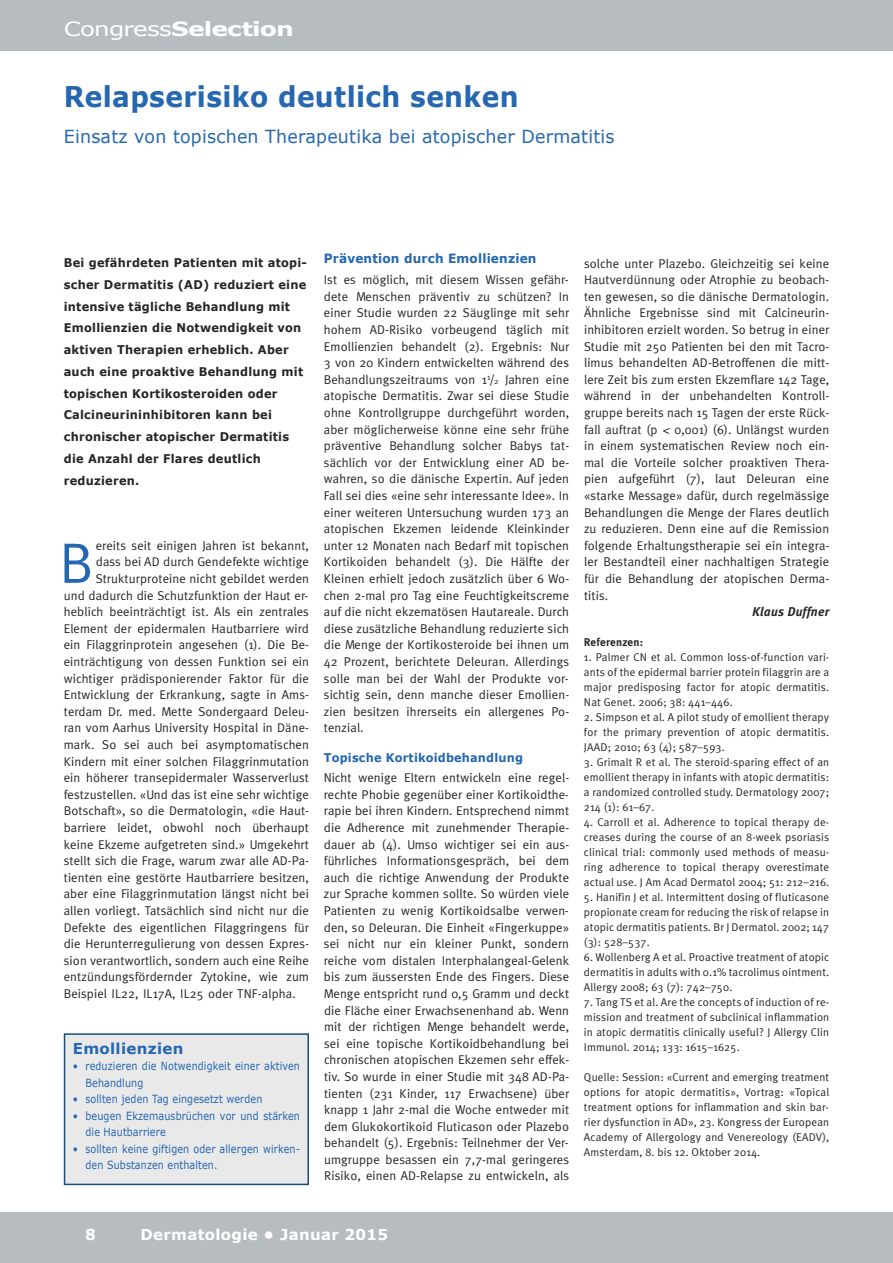
<style>
.page{position:relative;width:893px;height:1263px;background:#fff}
.page>*{position:absolute;margin:0;border:0;box-sizing:border-box;transform-origin:0 0}
.t1{font:57px "Meta Plus Normal";color:#2567b0}
.t2{font:700 28.5px "Verdana";letter-spacing:.015em;color:#2567b0;scale:.93 1}
.t3{font:700 19.5px "Verdana";letter-spacing:-.035em;color:#fff;scale:1.28 1}
.t4{font:18px "Verdana";letter-spacing:.015em;color:#2567b0}
.t5{font:700 15px "Verdana";letter-spacing:.02em;color:#fff}
.t6{font:700 15px "Verdana";letter-spacing:.02em;color:#2567b0}
.t7{font:12.75px/16.6px "Meta Plus";letter-spacing:.01em;color:#272627;text-align:justify}
.t8{font:700 12.75px "Verdana";letter-spacing:.015em;color:#2567b0;scale:.95 1}
.t9{font:italic 700 12.75px "Meta Plus";letter-spacing:.015em;color:#272627}
.t10{font:700 12px/21.8px "Verdana";letter-spacing:.02em;color:#272627;scale:.95 1}
.t11{font:700 12px "Verdana";letter-spacing:.015em;color:#2567b0;scale:.95 1}
.t12{font:11.25px/15px "Meta Plus Normal";letter-spacing:.015em;color:#272627;text-align:justify}
.t13{font:11.25px/16.5px "Verdana";letter-spacing:.015em;color:#2567b0;scale:.85 1}
.t14{font:700 11.25px "Meta Plus";letter-spacing:.015em;color:#272627}
.s1{font-weight:400}
.s2{font-size:8.1px}
.s3{font-family:"Univers";font-style:italic}
</style>
<div class="page">
<div style="left:0;top:0;width:893px;height:51px;background:#b6bcc0"></div>
<div style="left:0;top:1212px;width:893px;height:51px;background:#b6bcc0"></div>
<div style="left:65px;top:1035px;width:242px;height:149px;background:#e9e9e9"></div>
<div style="left:64px;top:1033px;width:245px;height:152px;border:2px solid #144d7e"></div>
<h3 class="t3" style="left:64px;top:17px;width:181px"><span class="s1">Congress</span>Selection</h3>
<h2 class="t2" style="left:64px;top:78px;width:490px">Relapserisiko deutlich senken</h2>
<h3 class="t4" style="left:64px;top:125px;width:552px">Einsatz von topischen Therapeutika bei atopischer Dermatitis</h3>
<p class="t10" style="left:64px;top:251px;width:257px">Bei gefährdeten Patienten mit atopi&shy;scher Dermatitis (AD) reduziert eine intensive tägliche Behandlung mit Emollienzien die Notwendigkeit von aktiven Therapien erheblich. Aber auch eine proaktive Behandlung mit topischen Kortikosteroiden oder Calcineurininhibitoren kann bei chronischer atopischer Dermatitis die Anzahl der Flares deutlich reduzieren.</p>
<p class="t7" style="left:96px;top:537px;width:215px">ereits seit einigen Jahren ist bekannt,</p>
<p class="t7" style="left:96px;top:554px;width:215px">dass bei AD durch Gendefekte wichtige</p>
<p class="t7" style="left:96px;top:570px;width:215px">Strukturproteine nicht gebildet werden</p>
<p class="t7" style="left:64px;top:587px;width:246px">und dadurch die Schutzfunktion der Haut er-</p>
<p class="t7" style="left:64px;top:603px;width:247px">heblich beeinträchtigt ist. Als ein zentrales</p>
<p class="t7" style="left:64px;top:620px;width:247px">Element der epidermalen Hautbarriere wird</p>
<p class="t7" style="left:64px;top:637px;width:247px">ein Filaggrinprotein angesehen (1). Die Be-</p>
<p class="t7" style="left:64px;top:653px;width:247px">einträchtigung von dessen Funktion sei ein</p>
<p class="t7" style="left:64px;top:670px;width:247px">wichtiger prädisponierender Faktor für die</p>
<p class="t7" style="left:64px;top:686px;width:247px">Entwicklung der Erkrankung, sagte in Ams-</p>
<p class="t7" style="left:64px;top:703px;width:247px">terdam Dr. med. Mette Sondergaard Deleu-</p>
<p class="t7" style="left:64px;top:720px;width:247px">ran vom Aarhus University Hospital in Däne-</p>
<p class="t7" style="left:64px;top:736px;width:247px">mark. So sei auch bei asymptomatischen</p>
<p class="t7" style="left:64px;top:753px;width:247px">Kindern mit einer solchen Filaggrinmutation</p>
<p class="t7" style="left:64px;top:769px;width:247px">ein höherer transepidermaler Wasserverlust</p>
<p class="t7" style="left:64px;top:786px;width:247px">festzustellen. «Und das ist eine sehr wichtige</p>
<p class="t7" style="left:64px;top:803px;width:247px">Botschaft», so die Dermatologin, «die Haut-</p>
<p class="t7" style="left:64px;top:819px;width:247px">barriere leidet, obwohl noch überhaupt</p>
<p class="t7" style="left:64px;top:836px;width:247px">keine Ekzeme aufgetreten sind.» Umgekehrt</p>
<p class="t7" style="left:64px;top:852px;width:247px">stellt sich die Frage, warum zwar alle AD-Pa-</p>
<p class="t7" style="left:64px;top:869px;width:247px">tienten eine gestörte Hautbarriere besitzen,</p>
<p class="t7" style="left:64px;top:885px;width:247px">aber eine Filaggrinmutation längst nicht bei</p>
<p class="t7" style="left:64px;top:902px;width:247px">allen vorliegt. Tatsächlich sind nicht nur die</p>
<p class="t7" style="left:64px;top:919px;width:247px">Defekte des eigentlichen Filaggringens für</p>
<p class="t7" style="left:64px;top:935px;width:247px">die Herunterregulierung von dessen Expres-</p>
<p class="t7" style="left:64px;top:952px;width:247px">sion verantwortlich, sondern auch eine Reihe</p>
<p class="t7" style="left:64px;top:968px;width:247px">entzündungsfördernder Zytokine, wie zum</p>
<p class="t7" style="left:64px;top:985px;width:234px">Beispiel IL22, IL17A, IL25 oder TNF-alpha.</p>
<h1 class="t1" style="left:59px;top:530px;width:36px">B</h1>
<p class="t6" style="left:73px;top:1039px;width:112px">Emollienzien</p>
<p class="t13" style="left:86px;top:1057px;width:254px;text-indent:-13px">• reduzieren die Notwendigkeit einer aktiven<br>Behandlung</p>
<p class="t13" style="left:73px;top:1090px;width:225px">• sollten jeden Tag eingesetzt werden</p>
<p class="t13" style="left:86px;top:1107px;width:254px;text-indent:-13px">• beugen Ekzemausbrüchen vor und stärken die Hautbarriere</p>
<p class="t13" style="left:86px;top:1140px;width:254px;text-indent:-13px">• sollten keine giftigen oder allergen wirken&shy;den Substanzen enthalten.</p>
<p class="t8" style="left:324px;top:251px;width:225px">Prävention durch Emollienzien</p>
<p class="t7" style="left:324px;top:271px;width:247px">Ist es möglich, mit diesem Wissen gefähr&shy;dete Menschen präventiv zu schützen? In einer Studie wurden 22 Säuglinge mit sehr hohem AD-Risiko vorbeugend täglich mit Emollienzien behandelt (2). Ergebnis: Nur 3 von 20 Kindern entwickelten während des Behandlungszeitraums von 1<sup>1</sup>/<span class="s2">2</span> Jahren eine atopische Dermatitis. Zwar sei diese Studie ohne Kontrollgruppe durchgeführt worden, aber möglicherweise könne eine sehr frühe präventive Behandlung solcher Babys tat&shy;sächlich vor der Entwicklung einer AD be&shy;wahren, so die dänische Expertin. Auf jeden Fall sei dies «eine sehr interessante Idee». In einer weiteren Untersuchung wurden 173 an atopischen Ekzemen leidende Kleinkinder unter 12 Monaten nach Bedarf mit topischen Kortikoiden behandelt (3). Die Hälfte der Kleinen erhielt jedoch zusätzlich über 6 Wo&shy;chen 2-mal pro Tag eine Feuchtigkeitscreme auf die nicht ekzematösen Hautareale. Durch diese zusätzliche Behandlung reduzierte sich die Menge der Kortikosteroide bei ihnen um 42 Prozent, berichtete Deleuran. Allerdings solle man bei der Wahl der Produkte vor&shy;sichtig sein, denn manche dieser Emollien&shy;zien besitzen ihrerseits ein allergenes Po&shy;tenzial.</p>
<p class="t11" style="left:324px;top:749px;width:211px">Topische Kortikoidbehandlung</p>
<p class="t7" style="left:324px;top:769px;width:247px">Nicht wenige Eltern entwickeln eine regel&shy;rechte Phobie gegenüber einer Kortikoidthe&shy;rapie bei ihren Kindern. Entsprechend nimmt die Adherence mit zunehmender Therapie&shy;dauer ab (4). Umso wichtiger sei ein aus&shy;führliches Informationsgespräch, bei dem auch die richtige Anwendung der Produkte zur Sprache kommen sollte. So würden viele Patienten zu wenig Kortikoidsalbe verwen&shy;den, so Deleuran. Die Einheit «Fingerkuppe» sei nicht nur ein kleiner Punkt, sondern reiche vom distalen Interphalangeal-Gelenk bis zum äussersten Ende des Fingers. Diese Menge entspricht rund 0,5 Gramm und deckt die Fläche einer Erwachsenenhand ab. Wenn mit der richtigen Menge behandelt werde, sei eine topische Kortikoidbehandlung bei chronischen atopischen Ekzemen sehr effek&shy;tiv. So wurde in einer Studie mit 348 AD-Pa&shy;tienten (231 Kinder, 117 Erwachsene) über knapp 1 Jahr 2-mal die Woche entweder mit dem Glukokortikoid Fluticason oder Plazebo behandelt (5). Ergebnis: Teilnehmer der Ver&shy;umgruppe besassen ein 7,7-mal geringeres Risiko, einen AD-Relapse zu entwickeln, als</p>
<p class="t7" style="left:584px;top:255px;width:247px">solche unter Plazebo. Gleichzeitig sei keine Hautverdünnung oder Atrophie zu beobach&shy;ten gewesen, so die dänische Dermatologin.<br>Ähnliche Ergebnisse sind mit Calcineurin&shy;inhibitoren erzielt worden. So betrug in einer Studie mit 250 Patienten bei den mit Tacro&shy;limus behandelten AD-Betroffenen die mitt&shy;lere Zeit bis zum ersten Ekzemflare 142 Tage, während in der unbehandelten Kontroll&shy;gruppe bereits nach 15 Tagen der erste Rück&shy;fall auftrat (p <span class="s3">&lt;</span> 0,001) (6). Unlängst wurden in einem systematischen Review noch ein&shy;mal die Vorteile solcher proaktiven Thera&shy;pien aufgeführt (7), laut Deleuran eine «starke Message» dafür, durch regelmässige Behandlungen die Menge der Flares deutlich zu reduzieren. Denn eine auf die Remission folgende Erhaltungstherapie sei ein integra&shy;ler Bestandteil einer nachhaltigen Strategie für die Behandlung der atopischen Derma&shy;titis.</p>
<p class="t9" style="left:752px;top:604px;width:79px">Klaus Duffner</p>
<p class="t14" style="left:584px;top:636px;width:61px">Referenzen:</p>
<p class="t12" style="left:584px;top:650px;width:247px">1. Palmer CN et al. Common loss-of-function vari&shy;ants of the epidermal barrier protein filaggrin are a major predisposing factor for atopic dermatitis.<br>Nat Genet. 2006; 38: 441–446.</p>
<p class="t12" style="left:584px;top:710px;width:247px">2. Simpson et al. A pilot study of emollient therapy for the primary prevention of atopic dermatitis.<br>JAAD; 2010; 63 (4); 587–593.</p>
<p class="t12" style="left:584px;top:755px;width:247px">3. Grimalt R et al. The steroid-sparing effect of an emollient therapy in infants with atopic dermatitis: a randomized controlled study. Dermatology 2007; 214 (1): 61–67.</p>
<p class="t12" style="left:584px;top:815px;width:247px">4. Carroll et al. Adherence to topical therapy de&shy;creases during the course of an 8-week psoriasis clinical trial: commonly used methods of measu&shy;ring adherence to topical therapy overestimate actual use. J Am Acad Dermatol 2004; 51: 212–216.</p>
<p class="t12" style="left:584px;top:890px;width:247px">5. Hanifin J et al. Intermittent dosing of fluticasone propionate cream for reducing the risk of relapse in atopic dermatitis patients. Br J Dermatol. 2002; 147 (3): 528–537.</p>
<p class="t12" style="left:584px;top:950px;width:247px">6. Wollenberg A et al. Proactive treatment of atopic dermatitis in adults with 0.1% tacrolimus ointment.<br>Allergy 2008; 63 (7): 742–750.</p>
<p class="t12" style="left:584px;top:995px;width:247px">7. Tang TS et al. Are the concepts of induction of re&shy;mission and treatment of subclinical inflammation in atopic dermatitis clinically useful? J Allergy Clin Immunol. 2014; 133: 1615–1625.</p>
<p class="t12" style="left:584px;top:1070px;width:247px">Quelle: Session: «Current and emerging treatment options for atopic dermatitis», Vortrag: «Topical treatment options for inflammation and skin bar&shy;rier dysfunction in AD», 23. Kongress der European Academy of Allergology and Venereology (EADV), Amsterdam, 8. bis 12. Oktober 2014.</p>
<p class="t5" style="left:85px;top:1225px;width:12px">8</p>
<p class="t5" style="left:140px;top:1225px;width:249px">Dermatologie • Januar 2015</p>
</div>
